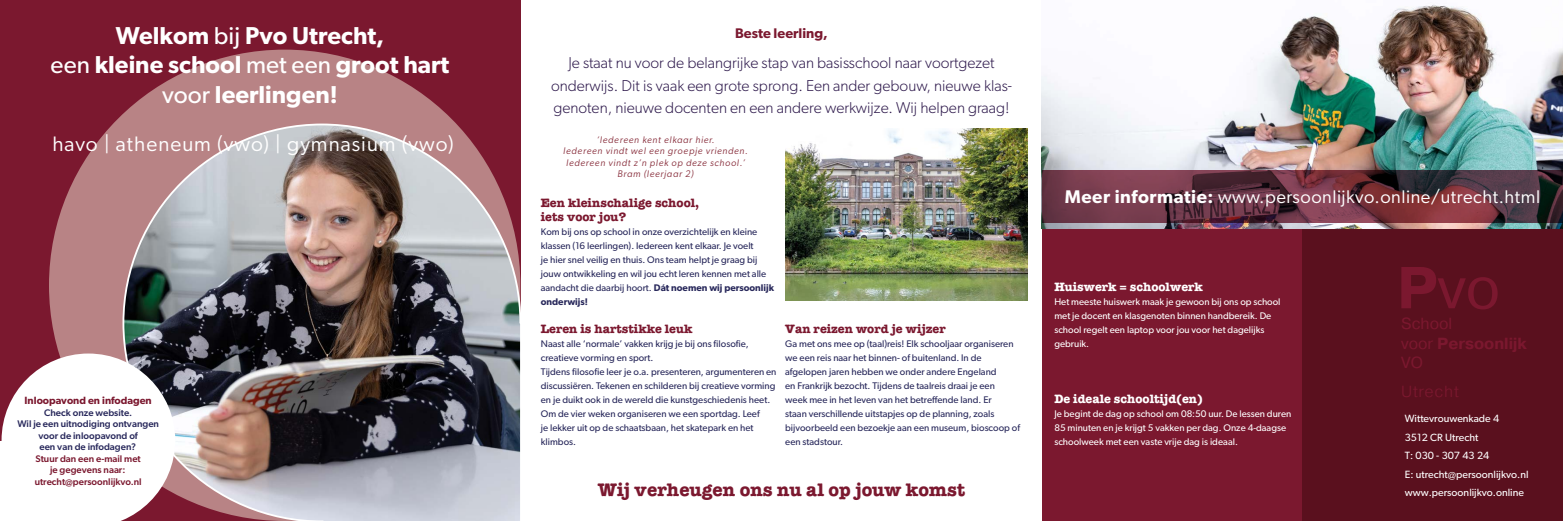
<style>
.page{position:relative;width:1563px;height:521px;background:#fff}
.page>*{position:absolute;margin:0;border:0;box-sizing:border-box;transform-origin:0 0}
.t1{font:58.98px "Pragmatica";color:#7b182f}
.t2{font:600 24.5px/29.4px "Gibson";color:#fff;text-align:center}
.t3{font:21px "Gibson";letter-spacing:.05em;color:#fff}
.t4{font:18.38px "Gibson";letter-spacing:.03em;color:#fff}
.t5{font:700 18.38px "American Typewriter ITC Pro";color:#7b182f}
.t6{font:16.1px/19.3px "Pragmatica";color:#7b182f}
.t7{font:300 16.1px "Pragmatica";letter-spacing:.04em;color:#7b182f}
.t8{font:300 15.75px/22.8px "Gibson";color:#2c174a;text-align:center}
.t9{font:600 14px "Gibson";color:#7b182f}
.t10{font:700 12.25px/14px "American Typewriter ITC Pro";color:#7b182f}
.t11{font:700 12.25px "American Typewriter ITC Pro";color:#fff}
.t12{font:10.5px/18.4px "Gibson";color:#fff}
.t13{font:600 10.5px "Gibson";color:#7b182f}
.t14{font:9.62px/14px "Gibson";color:#28285b}
.t15{font:9.62px/14px "Gibson";color:#fff}
.t16{font:italic 9.62px/11.5px "Gibson";letter-spacing:.07em;color:#8d3744;text-align:center}
.t17{font:500 9.62px/11.5px "Gibson";color:#28285b;text-align:center}
.t18{font:500 9.62px/11.5px "Gibson";color:#7b182f;text-align:center}
.s1{font-weight:400}
.s2{font-weight:600}
.s3{font-weight:700}
</style>
<div class="page">
<div style="left:1042px;top:0;width:260px;height:521px;background:#7b182f"></div>
<div style="left:0;top:0;width:521px;height:521px;background:#7b182f"></div>
<svg style="left:49px;top:50px;width:407px;height:303px;fill:#b88385"></svg>
<img style="left:122px;top:123px;width:399px;height:398px">
<img style="left:785px;top:128px;width:242px;height:172px">
<div style="left:1302px;top:0;width:261px;height:521px;background:#5a101e"></div>
<img style="left:1042px;top:0;width:521px;height:228px">
<div style="left:0;top:441px;width:79px;height:80px;background:#fff"></div>
<svg style="left:2px;top:353px;width:173px;height:168px"></svg>
<svg style="left:1042px;top:171px;width:521px;height:52px;background:#643340"></svg>
<h2 class="t2" style="left:51px;top:20px;width:400px">Welkom <span class="s1">bij</span> Pvo Utrecht,<br><span class="s1">een</span> kleine school <span class="s1">met een</span> groot hart <span class="s1">voor</span> leerlingen!</h2>
<h3 class="t3" style="left:52px;top:131px;width:403px">havo | atheneum (vwo) | gymnasium (vwo)</h3>
<p class="t13" style="left:25px;top:394px;width:129px">Inloopavond en infodagen</p>
<p class="t17" style="left:17px;top:406px;width:143px">Check onze website.<br>Wil je een uitnodiging ontvangen voor de inloopavond of<br>een van de infodagen?</p>
<p class="t18" style="left:35px;top:453px;width:109px">Stuur dan een e-mail met je gegevens naar: utrecht@persoonlijkvo.nl</p>
<h3 class="t9" style="left:735px;top:25px;width:94px">Beste leerling,</h3>
<h3 class="t8" style="left:551px;top:51px;width:462px">Je staat nu voor de belangrijke stap van basisschool naar voortgezet onderwijs. Dit is vaak een grote sprong. Een ander gebouw, nieuwe klas&shy;genoten, nieuwe docenten en een andere werkwijze. Wij helpen graag!</h3>
<p class="t16" style="left:563px;top:134px;width:186px">‘Iedereen kent elkaar hier.<br>Iedereen vindt wel een groepje vrienden.<br>Iedereen vindt z’n plek op deze school.’<br>Bram (leerjaar 2)</p>
<p class="t10" style="left:541px;top:196px;width:160px">Een kleinschalige school, iets voor jou?</p>
<p class="t14" style="left:541px;top:224px;width:235px">Kom bij ons op school in onze overzichtelijk en kleine klassen (16 leerlingen). Iedereen kent elkaar. Je voelt<br>je hier snel veilig en thuis. Ons team helpt je graag bij jouw ontwikkeling en wil jou echt leren kennen met alle aandacht die daarbij hoort. <span class="s2">Dát noemen wij persoonlijk onderwijs!</span></p>
<p class="t10" style="left:541px;top:322px;width:153px">Leren is hartstikke leuk</p>
<p class="t14" style="left:541px;top:336px;width:237px">Naast alle ‘normale’ vakken krijg je bij ons filosofie, creatieve vorming en sport.<br>Tijdens filosofie leer je o.a. presenteren, argumenteren en discussiëren. Tekenen en schilderen bij creatieve vorming en je duikt ook in de wereld die kunstgeschiedenis heet.<br>Om de vier weken organiseren we een sportdag. Leef<br>je lekker uit op de schaatsbaan, het skatepark en het klimbos.</p>
<p class="t10" style="left:785px;top:322px;width:162px">Van reizen word je wijzer</p>
<p class="t14" style="left:785px;top:336px;width:236px">Ga met ons mee op (taal)reis! Elk schooljaar organiseren we een reis naar het binnen- of buitenland. In de afgelopen jaren hebben we onder andere Engeland<br>en Frankrijk bezocht. Tijdens de taalreis draai je een<br>week mee in het leven van het betreffende land. Er<br>staan verschillende uitstapjes op de planning, zoals bijvoorbeeld een bezoekje aan een museum, bioscoop of een stadstour.</p>
<h3 class="t5" style="left:598px;top:478px;width:369px">Wij verheugen ons nu al op jouw komst</h3>
<h3 class="t4" style="left:1065px;top:185px;width:477px"><span class="s2">Meer informatie:</span> www.persoonlijkvo.online/utrecht.html</h3>
<p class="t11" style="left:1054px;top:279px;width:150px">Huiswerk = schoolwerk</p>
<p class="t15" style="left:1054px;top:294px;width:228px">Het meeste huiswerk maak je gewoon bij ons op school met je docent en klasgenoten binnen handbereik. De school regelt een laptop voor jou voor het dagelijks gebruik.</p>
<p class="t11" style="left:1054px;top:391px;width:150px">De ideale schooltijd(en)</p>
<p class="t15" style="left:1054px;top:406px;width:238px">Je begint de dag op school om 08:50 uur. De lessen duren<br>85 minuten en je krijgt 5 vakken per dag. Onze 4-daagse schoolweek met een vaste vrije dag is ideaal.</p>
<h1 class="t1" style="left:1397px;top:252px;width:105px"><span class="s3">P</span>vo</h1>
<h3 class="t6" style="left:1401px;top:314px;width:127px">School<br>voor <span class="s3">Persoonlĳk<br></span>VO</h3>
<h3 class="t7" style="left:1401px;top:381px;width:59px">Utrecht</h3>
<p class="t12" style="left:1404px;top:409px;width:125px">Wittevrouwenkade 4<br>3512 CR Utrecht<br>T: 030 - 307 43 24<br>E: utrecht@persoonlijkvo.nl www.persoonlijkvo.online</p>
</div>
